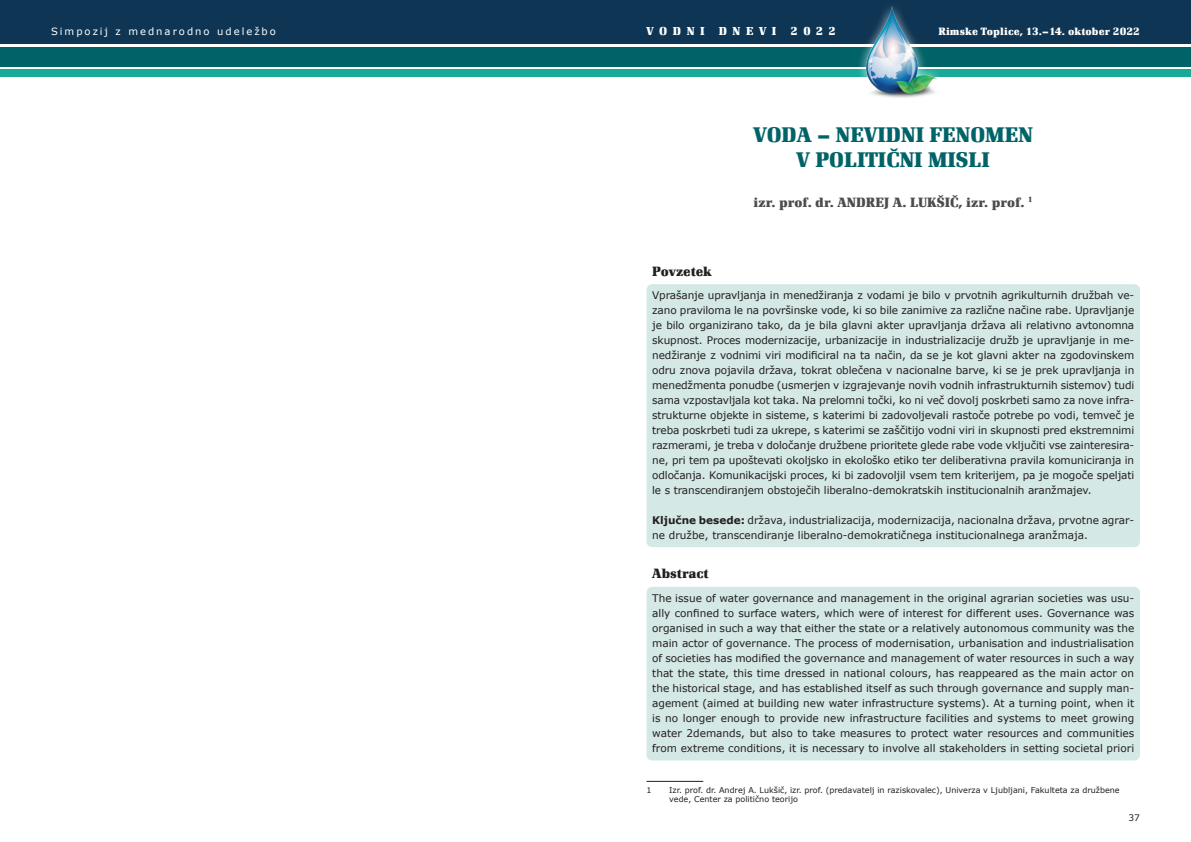
<style>
.page{position:relative;width:1191px;height:842px;background:#fff}
.page>*{position:absolute;margin:0;border:0;box-sizing:border-box;transform-origin:0 0}
.t1{font:700 22px/25px "Renault TCE";color:#006367;text-align:center}
.t2{font:700 14px "Renault TCE";color:#4b4c4d}
.t3{font:700 14px "Renault TCE";color:#231f20}
.t4{font:700 12px "Renault TCE";letter-spacing:.46em;color:#fff}
.t5{font:700 11px "Renault TCE";letter-spacing:.01em;color:#fff}
.t6{font:10.5px/15px "Verdana";color:#231f20;text-align:justify}
.t7{font:10px "Verdana";letter-spacing:.2em;color:#fff}
.t8{font:9px "Verdana";color:#231f20}
.t9{font:8px/9.6px "Verdana";color:#231f20}
.s1{font-weight:700}
</style>
<div class="page">
<div style="left:0;top:0;width:1191px;height:44px;background:#0e3553"></div>
<div style="left:0;top:47px;width:1191px;height:20px;background:#006367"></div>
<div style="left:0;top:70px;width:1191px;height:7px;background:#17aa98"></div>
<div style="left:856px;top:0;width:90px;height:108px;background:#fff;opacity:.75"></div>
<img style="left:865px;top:7px;width:77px;height:92px">
<div style="left:646px;top:284px;width:494px;height:263px;background:#d4e8e5;border-radius:6px"></div>
<div style="left:646px;top:587px;width:494px;height:173px;background:#d4e8e5;border-radius:6px"></div>
<hr style="left:646px;top:781px;width:57px;height:1px;background:#231f20">
<p class="t7" style="left:51px;top:25px;width:226px">Simpozij z mednarodno udeležbo</p>
<p class="t4" style="left:646px;top:25px;width:191px">VODNI DNEVI 2022</p>
<p class="t5" style="left:938px;top:25px;width:203px">Rimske Toplice, 13.–14. oktober 2022</p>
<h1 class="t1" style="left:753px;top:122px;width:281px">VODA – NEVIDNI FENOMEN<br>V POLITIČNI MISLI</h1>
<h2 class="t2" style="left:753px;top:194px;width:281px">izr. prof. dr. ANDREJ A. LUKŠIČ, izr. prof. <sup>1</sup></h2>
<h2 class="t3" style="left:652px;top:263px;width:61px">Povzetek</h2>
<p class="t6" style="left:652px;top:288px;width:483px">Vprašanje upravljanja in menedžiranja z vodami je bilo v prvotnih agrikulturnih družbah ve&shy;zano praviloma le na površinske vode, ki so bile zanimive za različne načine rabe. Upravljanje je bilo organizirano tako, da je bila glavni akter upravljanja država ali relativno avtonomna skupnost. Proces modernizacije, urbanizacije in industrializacije družb je upravljanje in me&shy;nedžiranje z vodnimi viri modificiral na ta način, da se je kot glavni akter na zgodovinskem odru znova pojavila država, tokrat oblečena v nacionalne barve, ki se je prek upravljanja in menedžmenta ponudbe (usmerjen v izgrajevanje novih vodnih infrastrukturnih sistemov) tudi sama vzpostavljala kot taka. Na prelomni točki, ko ni več dovolj poskrbeti samo za nove infra&shy;strukturne objekte in sisteme, s katerimi bi zadovoljevali rastoče potrebe po vodi, temveč je treba poskrbeti tudi za ukrepe, s katerimi se zaščitijo vodni viri in skupnosti pred ekstremnimi razmerami, je treba v določanje družbene prioritete glede rabe vode vključiti vse zainteresira&shy;ne, pri tem pa upoštevati okoljsko in ekološko etiko ter deliberativna pravila komuniciranja in odločanja. Komunikacijski proces, ki bi zadovoljil vsem tem kriterijem, pa je mogoče speljati le s transcendiranjem obstoječih liberalno-demokratskih institucionalnih aranžmajev.</p>
<p class="t6" style="left:652px;top:513px;width:483px"><span class="s1">Ključne besede:</span> država, industrializacija, modernizacija, nacionalna država, prvotne agrar&shy;ne družbe, transcendiranje liberalno-demokratičnega institucionalnega aranžmaja.</p>
<h2 class="t3" style="left:652px;top:566px;width:58px">Abstract</h2>
<p class="t6" style="left:652px;top:590px;width:483px">The issue of water governance and management in the original agrarian societies was usu&shy;ally confined to surface waters, which were of interest for different uses. Governance was organised in such a way that either the state or a relatively autonomous community was the main actor of governance. The process of modernisation, urbanisation and industrialisation of societies has modified the governance and management of water resources in such a way that the state, this time dressed in national colours, has reappeared as the main actor on the historical stage, and has established itself as such through governance and supply man&shy;agement (aimed at building new water infrastructure systems). At a turning point, when it is no longer enough to provide new infrastructure facilities and systems to meet growing water 2demands, but also to take measures to protect water resources and communities from extreme conditions, it is necessary to involve all stakeholders in setting societal priori</p>
<p class="t9" style="left:646px;top:785px;width:7px">1</p>
<p class="t9" style="left:669px;top:785px;width:452px">Izr. prof. dr. Andrej A. Lukšič, izr. prof. (predavatelj in raziskovalec), Univerza v Ljubljani, Fakulteta za družbene vede, Center za politično teorijo</p>
<p class="t8" style="left:1128px;top:811px;width:13px">37</p>
</div>
